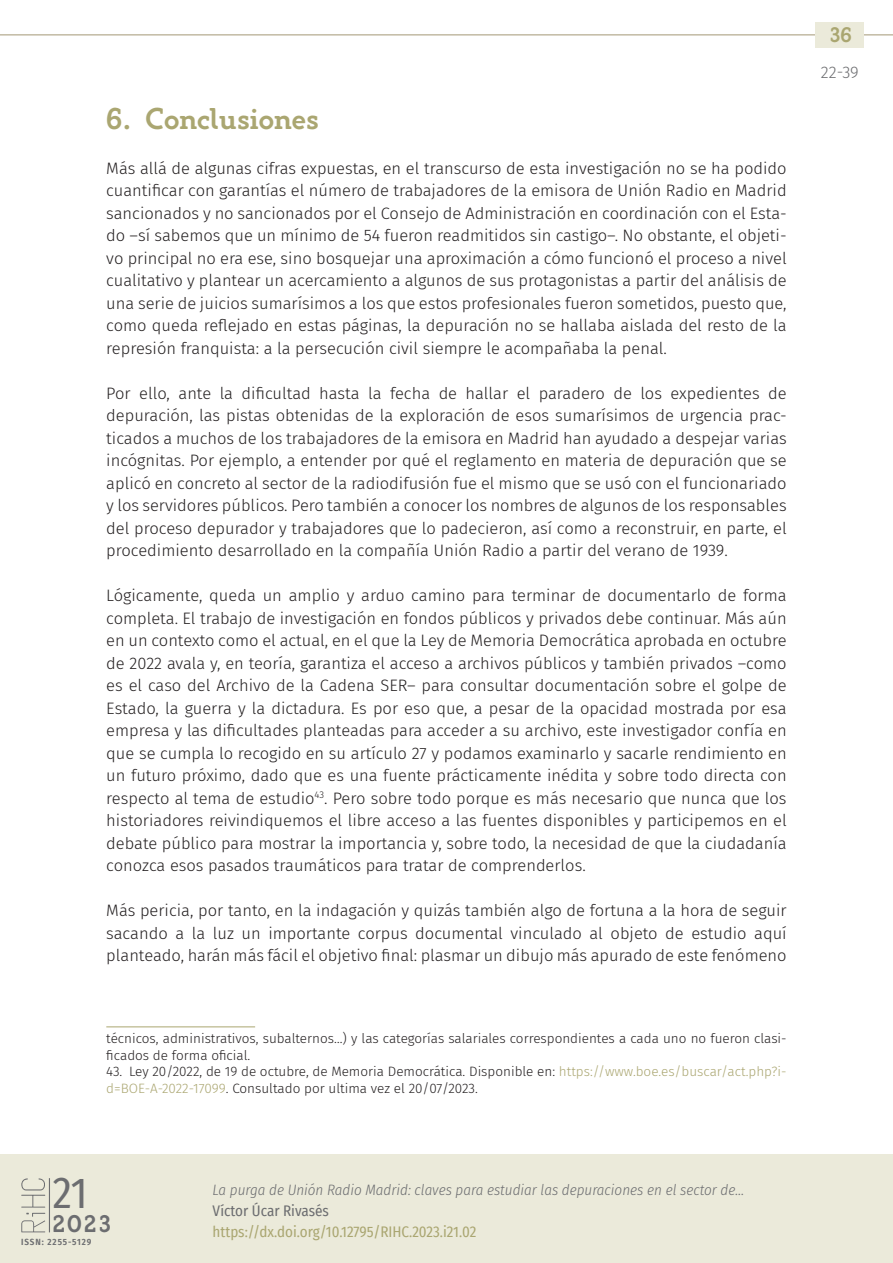
<style>
.page{position:relative;width:893px;height:1263px;background:#fff}
.page>*{position:absolute;margin:0;border:0;box-sizing:border-box;transform-origin:0 0}
.t1{font:43.2px "Fira Sans Condensed";color:#6c6d70}
._40_enunc_1{font:600 30px "Gambero";letter-spacing:-.005em;color:#aaa671}
.t2{font:600 24px "Gambero";color:#6c6d70}
.t3{font:600 21px "Gambero";color:#aaa671}
._00_bsc{font:300 16.5px/22.5px "Fira Sans";color:#231f20;text-align:justify}
._00_bsc_tras{font:300 16.5px/22.5px "Fira Sans";color:#231f20;text-align:justify}
.t4{font:300 16.5px "Fira Sans";color:#6c6d70}
.t5{font:italic 300 15px "Fira Sans Condensed";color:#6c6d70}
.t6{font:15px "Fira Sans Condensed";color:#aaa671}
.t7{font:15px "Fira Sans Condensed";color:#6c6d70}
.zzz_notas{font:300 13.5px/16.5px "Fira Sans";color:#231f20}
.t8{font:600 9px "Fira Sans Condensed";letter-spacing:.1em;color:#6c6d70}
.s1{color:#aaa671}
</style>
<div class="page">
<hr style="left:0;top:34px;width:893px;height:1px;background:#aea385">
<div style="left:816px;top:22px;width:48px;height:26px;background:#ebeada"></div>
<div style="left:0;top:1154px;width:893px;height:109px;background:#ebeada"></div>
<hr style="left:49px;top:1178px;width:1px;height:54px;background:#6c6d70">
<svg style="left:21px;top:1178px;width:24px;height:29px"></svg>
<svg style="left:21px;top:1213px;width:24px;height:19px"></svg>
<hr style="left:106px;top:1026px;width:149px;height:1px;background:#aaa671">
<p class="_40_enunc_1" style="left:106px;top:100px;width:214px">6. Conclusiones</p>
<p class="_00_bsc_tras" style="left:106px;top:157px;width:682px">Más allá de algunas cifras expuestas, en el transcurso de esta investigación no se ha podido cuantificar con garantías el número de trabajadores de la emisora de Unión Radio en Madrid sancionados y no sancionados por el Consejo de Administración en coordinación con el Esta&shy;do –sí sabemos que un mínimo de 54 fueron readmitidos sin castigo–. No obstante, el objeti&shy;vo principal no era ese, sino bosquejar una aproximación a cómo funcionó el proceso a nivel cualitativo y plantear un acercamiento a algunos de sus protagonistas a partir del análisis de una serie de juicios sumarísimos a los que estos profesionales fueron sometidos, puesto que, como queda reflejado en estas páginas, la depuración no se hallaba aislada del resto de la represión franquista: a la persecución civil siempre le acompañaba la penal.</p>
<p class="_00_bsc" style="left:106px;top:382px;width:682px">Por ello, ante la dificultad hasta la fecha de hallar el paradero de los expedientes de depuración, las pistas obtenidas de la exploración de esos sumarísimos de urgencia prac&shy;ticados a muchos de los trabajadores de la emisora en Madrid han ayudado a despejar varias incógnitas. Por ejemplo, a entender por qué el reglamento en materia de depuración que se aplicó en concreto al sector de la radiodifusión fue el mismo que se usó con el funcionariado y los servidores públicos. Pero también a conocer los nombres de algunos de los responsables del proceso depurador y trabajadores que lo padecieron, así como a reconstruir, en parte, el procedimiento desarrollado en la compañía Unión Radio a partir del verano de 1939.</p>
<p class="_00_bsc" style="left:106px;top:584px;width:682px">Lógicamente, queda un amplio y arduo camino para terminar de documentarlo de forma completa. El trabajo de investigación en fondos públicos y privados debe continuar. Más aún en un contexto como el actual, en el que la Ley de Memoria Democrática aprobada en octubre de 2022 avala y, en teoría, garantiza el acceso a archivos públicos y también privados –como es el caso del Archivo de la Cadena SER– para consultar documentación sobre el golpe de Estado, la guerra y la dictadura. Es por eso que, a pesar de la opacidad mostrada por esa empresa y las dificultades planteadas para acceder a su archivo, este investigador confía en que se cumpla lo recogido en su artículo 27 y podamos examinarlo y sacarle rendimiento en un futuro próximo, dado que es una fuente prácticamente inédita y sobre todo directa con respecto al tema de estudio<sup>43</sup>. Pero sobre todo porque es más necesario que nunca que los historiadores reivindiquemos el libre acceso a las fuentes disponibles y participemos en el debate público para mostrar la importancia y, sobre todo, la necesidad de que la ciudadanía conozca esos pasados traumáticos para tratar de comprenderlos.</p>
<p class="_00_bsc" style="left:106px;top:899px;width:682px">Más pericia, por tanto, en la indagación y quizás también algo de fortuna a la hora de seguir sacando a la luz un importante corpus documental vinculado al objeto de estudio aquí planteado, harán más fácil el objetivo final: plasmar un dibujo más apurado de este fenómeno</p>
<p class="zzz_notas" style="left:106px;top:1030px;width:682px">técnicos, administrativos, subalternos…) y las categorías salariales correspondientes a cada uno no fueron clasi&shy;ficados de forma oficial.</p>
<p class="zzz_notas" style="left:106px;top:1063px;width:682px">43. Ley 20/2022, de 19 de octubre, de Memoria Democrática. Disponible en: <span class="s1">https://www.boe.es/buscar/act.php?i&shy;d=BOE-A-2022-17099</span>. Consultado por ultima vez el 20/07/2023.</p>
<h1 class="t1" style="left:53px;top:1160px;width:36px">21</h1>
<h3 class="t2" style="left:53px;top:1209px;width:60px">2023</h3>
<p class="t8" style="left:21px;top:1234px;width:71px">ISSN: 2255-5129</p>
<p class="t5" style="left:213px;top:1179px;width:533px">La purga de Unión Radio Madrid: claves para estudiar las depuraciones en el sector de…</p>
<p class="t7" style="left:213px;top:1199px;width:118px">Víctor Úcar Rivasés</p>
<p class="t6" style="left:213px;top:1220px;width:265px">https://dx.doi.org/10.12795/RIHC.2023.i21.02</p>
<p class="t3" style="left:830px;top:22px;width:24px">36</p>
<p class="t4" style="left:821px;top:60px;width:39px">22-39</p>
</div>
